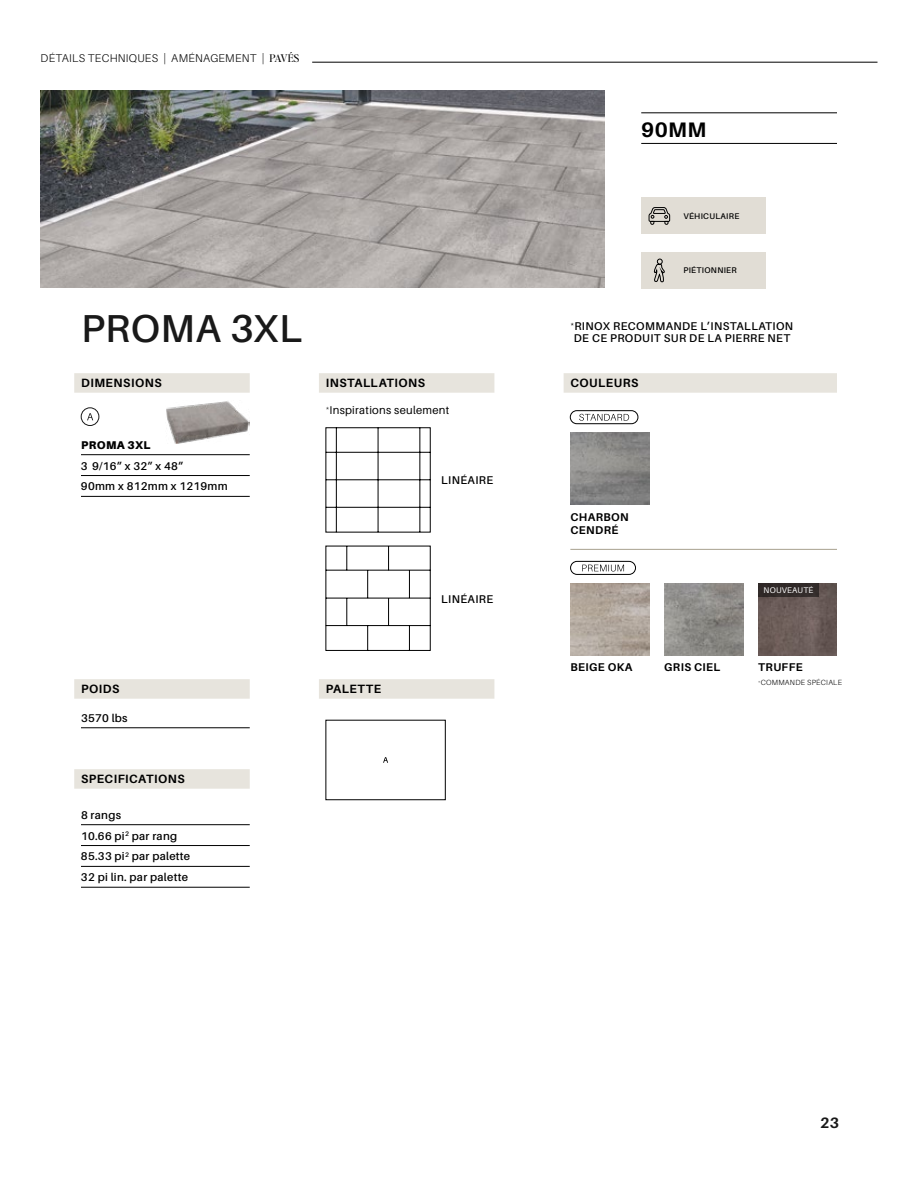
<style>
.page{position:relative;width:918px;height:1188px;background:#fff}
.page>*{position:absolute;margin:0;border:0;box-sizing:border-box;transform-origin:0 0}
.t1{font:600 39px "Aileron";letter-spacing:.015em;color:#191919}
.t2{font:700 21px "Aileron";color:#000}
.t3{font:700 15px "Aileron";color:#191919}
.t4{font:700 12px "Aileron";letter-spacing:.04em;color:#000}
.t5{font:600 11.25px/20.9px "Aileron";letter-spacing:.025em;color:#000}
.t6{font:300 11.25px "Aileron";letter-spacing:.025em;color:#000}
.t7{font:700 11.25px/13.5px "Aileron";letter-spacing:.035em;color:#000}
.t8{font:11.25px "Aileron";letter-spacing:.025em;color:#000}
.t9{font:900 11.25px "Aileron";letter-spacing:.035em;color:#000}
.t10{font:600 8.25px "Aileron";letter-spacing:.035em;color:#000}
.t11{font:8.25px "Aileron";letter-spacing:.025em;color:#fff}
.t12{font:300 7.5px "Aileron";letter-spacing:.035em;color:#000}
.s1{font-family:"Editor's Note";font-weight:400;font-size:10.5px}
</style>
<div class="page">
<hr style="left:312px;top:62px;width:566px;height:1px;background:#000">
<img style="left:41px;top:90px;width:563px;height:198px">
<img style="left:166px;top:401px;width:84px;height:43px">
<svg style="left:326px;top:427px;width:105px;height:106px"></svg>
<svg style="left:326px;top:546px;width:105px;height:105px"></svg>
<svg style="left:383px;top:757px;width:5px;height:6px"></svg>
<div style="left:74px;top:373px;width:176px;height:20px;background:#e7e4dd"></div>
<div style="left:319px;top:679px;width:175px;height:20px;background:#e7e4dd"></div>
<div style="left:319px;top:373px;width:175px;height:20px;background:#e7e4dd"></div>
<div style="left:74px;top:679px;width:176px;height:20px;background:#e7e4dd"></div>
<hr style="left:81px;top:728px;width:169px;height:1px;background:#000">
<div style="left:74px;top:769px;width:176px;height:20px;background:#e7e4dd"></div>
<hr style="left:81px;top:824px;width:169px;height:1px;background:#000">
<hr style="left:81px;top:845px;width:169px;height:1px;background:#000">
<hr style="left:81px;top:866px;width:169px;height:1px;background:#000">
<hr style="left:81px;top:887px;width:169px;height:1px;background:#000">
<hr style="left:81px;top:454px;width:169px;height:1px;background:#000">
<hr style="left:81px;top:475px;width:169px;height:1px;background:#000">
<hr style="left:81px;top:496px;width:169px;height:1px;background:#000">
<div style="left:81px;top:408px;width:18px;height:18px;border:1px solid #191919;border-radius:50%"></div>
<svg style="left:87px;top:413px;width:6px;height:7px"></svg>
<div style="left:641px;top:252px;width:125px;height:36px;background:#e1ddd5"></div>
<svg style="left:654px;top:258px;width:11px;height:24px"></svg>
<hr style="left:641px;top:113px;width:196px;height:1px;background:#000">
<hr style="left:641px;top:143px;width:196px;height:1px;background:#000">
<div style="left:641px;top:198px;width:125px;height:36px;background:#e1ddd5"></div>
<svg style="left:649px;top:207px;width:21px;height:18px"></svg>
<img style="left:758px;top:583px;width:79px;height:72px">
<div style="left:758px;top:583px;width:61px;height:13px;background:#312a29"></div>
<div style="left:570px;top:410px;width:68px;height:14px;border:1px solid #000;border-radius:7px"></div>
<svg style="left:579px;top:414px;width:50px;height:7px"></svg>
<img style="left:570px;top:433px;width:79px;height:72px">
<img style="left:570px;top:583px;width:79px;height:72px">
<img style="left:664px;top:583px;width:79px;height:72px">
<hr style="left:570px;top:549px;width:267px;height:1px;background:#a7a08e">
<div style="left:570px;top:561px;width:66px;height:14px;border:1px solid #000;border-radius:7px"></div>
<svg style="left:582px;top:565px;width:42px;height:7px"></svg>
<div style="left:564px;top:373px;width:273px;height:20px;background:#e7e4dd"></div>
<p class="t6" style="left:41px;top:52px;width:260px">DÉTAILS TECHNIQUES | AMÉNAGEMENT | <span class="s1">PAVÉS</span></p>
<h1 class="t1" style="left:81px;top:307px;width:222px">PROMA 3XL</h1>
<p class="t4" style="left:81px;top:376px;width:82px">DIMENSIONS</p>
<p class="t9" style="left:81px;top:438px;width:71px">PROMA 3XL</p>
<p class="t5" style="left:81px;top:455px;width:148px">3 9/16” x 32” x 48”<br>90mm x 812mm x 1219mm</p>
<p class="t4" style="left:326px;top:376px;width:101px">INSTALLATIONS</p>
<p class="t8" style="left:326px;top:404px;width:125px"><sup>*</sup>Inspirations seulement</p>
<p class="t5" style="left:441px;top:470px;width:53px">LINÉAIRE</p>
<p class="t4" style="left:81px;top:682px;width:40px">POIDS</p>
<p class="t5" style="left:81px;top:708px;width:48px">3570 lbs</p>
<p class="t4" style="left:81px;top:772px;width:105px">SPECIFICATIONS</p>
<p class="t5" style="left:81px;top:804px;width:111px">8 rangs<br>10.66 pi<sup>2</sup> par rang<br>85.33 pi<sup>2</sup> par palette<br>32 pi lin. par palette</p>
<p class="t4" style="left:326px;top:682px;width:57px">PALETTE</p>
<p class="t5" style="left:441px;top:588px;width:53px">LINÉAIRE</p>
<h2 class="t2" style="left:641px;top:118px;width:67px">90MM</h2>
<p class="t10" style="left:683px;top:212px;width:57px">VÉHICULAIRE</p>
<p class="t10" style="left:683px;top:266px;width:55px">PIÉTIONNIER</p>
<p class="t5" style="left:570px;top:320px;width:224px;line-height:12px;text-align:center"><sup>*</sup>RINOX RECOMMANDE L’INSTALLATION<br>DE CE PRODUIT SUR DE LA PIERRE NET</p>
<p class="t4" style="left:570px;top:376px;width:69px">COULEURS</p>
<p class="t7" style="left:570px;top:510px;width:60px">CHARBON<br>CENDRÉ</p>
<p class="t7" style="left:570px;top:661px;width:63px">BEIGE OKA</p>
<p class="t7" style="left:664px;top:661px;width:58px">GRIS CIEL</p>
<p class="t11" style="left:764px;top:586px;width:51px">NOUVEAUTÉ</p>
<p class="t7" style="left:758px;top:661px;width:46px">TRUFFE</p>
<p class="t12" style="left:758px;top:679px;width:85px"><sup>*</sup>COMMANDE SPÉCIALE</p>
<h3 class="t3" style="left:820px;top:1114px;width:20px">23</h3>
</div>
